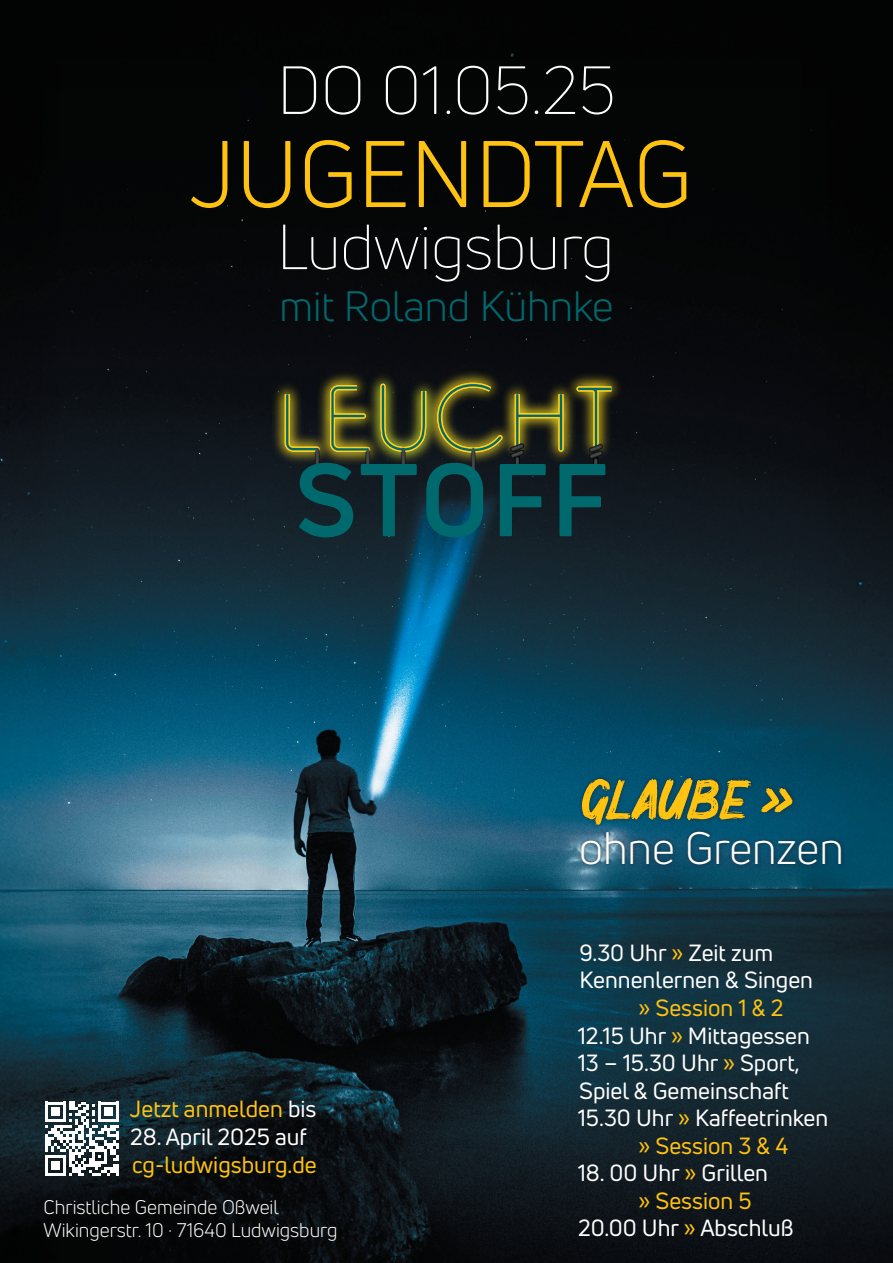
<style>
.page{position:relative;width:893px;height:1263px;background:#fff}
.page>*{position:absolute;margin:0;border:0;box-sizing:border-box;transform-origin:0 0}
.t1{font:92.25px "Uni Neue";color:#fec210}
.t2{font:300 66.6px "Uni Neue";color:#fff}
.t3{font:300 62.25px "Uni Neue";color:#fff}
.Einf__Abs{font:56.1px "Mighty Brush";color:#fec210}
.Einf__Abs-2{font:44.4px "Uni Neue";color:#fff}
.t4{font:41.7px "Uni Neue";color:#00696d}
.t5{font:22.95px "Uni Neue";color:#fff}
.t6{font:22.95px "Uni Neue";color:#fec210}
.t7{font:19.35px "Uni Neue";color:#fff}
.s1{color:#fff}
.s2{color:#fec210}
</style>
<div class="page">
<img style="left:0;top:0;width:893px;height:1263px">
<img style="left:560px;top:370px;width:68px;height:97px">
<img style="left:519px;top:378px;width:61px;height:5px">
<img style="left:421px;top:366px;width:98px;height:17px">
<img style="left:314px;top:369px;width:50px;height:14px">
<img style="left:268px;top:378px;width:68px;height:90px">
<img style="left:364px;top:367px;width:79px;height:16px">
<svg style="left:285px;top:383px;width:326px;height:154px;background:#2a422f"></svg>
<svg style="left:45px;top:1101px;width:74px;height:74px"></svg>
<div style="left:577px;top:774px;width:269px;height:95px;background:#231f20;opacity:.75"></div>
<p class="t2" style="left:277px;top:49px;width:340px">DO 01.05.25</p>
<p class="t1" style="left:190px;top:119px;width:504px">JUGENDTAG</p>
<p class="t3" style="left:277px;top:209px;width:338px">Ludwigsburg</p>
<p class="t4" style="left:279px;top:281px;width:336px">mit Roland Kühnke</p>
<p class="t6" style="left:130px;top:1095px;width:188px">Jetzt anmelden <span class="s1">bis</span></p>
<p class="t5" style="left:130px;top:1122px;width:178px">28. April 2025 auf</p>
<p class="t6" style="left:132px;top:1150px;width:186px">cg-ludwigsburg.de</p>
<p class="t7" style="left:44px;top:1196px;width:237px">Christliche Gemeinde Oßweil</p>
<p class="t7" style="left:44px;top:1219px;width:295px">Wikingerstr. 10 · 71640 Ludwigsburg</p>
<p class="Einf__Abs" style="left:581px;top:769px;width:214px">GLAUBE »</p>
<p class="Einf__Abs-2" style="left:579px;top:821px;width:266px">ohne Grenzen</p>
<p class="t5" style="left:579px;top:938px;width:195px">9.30 Uhr <span class="s2">»</span> Zeit zum</p>
<p class="t5" style="left:580px;top:966px;width:235px">Kennenlernen &amp; Singen</p>
<p class="t6" style="left:638px;top:993px;width:147px">» Session 1 &amp; 2</p>
<p class="t5" style="left:578px;top:1021px;width:234px">12.15 Uhr <span class="s2">»</span> Mittagessen</p>
<p class="t5" style="left:578px;top:1048px;width:224px">13 – 15.30 Uhr <span class="s2">»</span> Sport,</p>
<p class="t5" style="left:579px;top:1076px;width:211px">Spiel &amp; Gemeinschaft</p>
<p class="t5" style="left:578px;top:1103px;width:252px">15.30 Uhr <span class="s2">»</span> Kaffeetrinken</p>
<p class="t6" style="left:638px;top:1131px;width:151px">» Session 3 &amp; 4</p>
<p class="t5" style="left:578px;top:1159px;width:192px">18. 00 Uhr <span class="s2">»</span> Grillen</p>
<p class="t6" style="left:638px;top:1186px;width:115px">» Session 5</p>
<p class="t5" style="left:578px;top:1214px;width:217px">20.00 Uhr <span class="s2">»</span> Abschluß</p>
</div>
